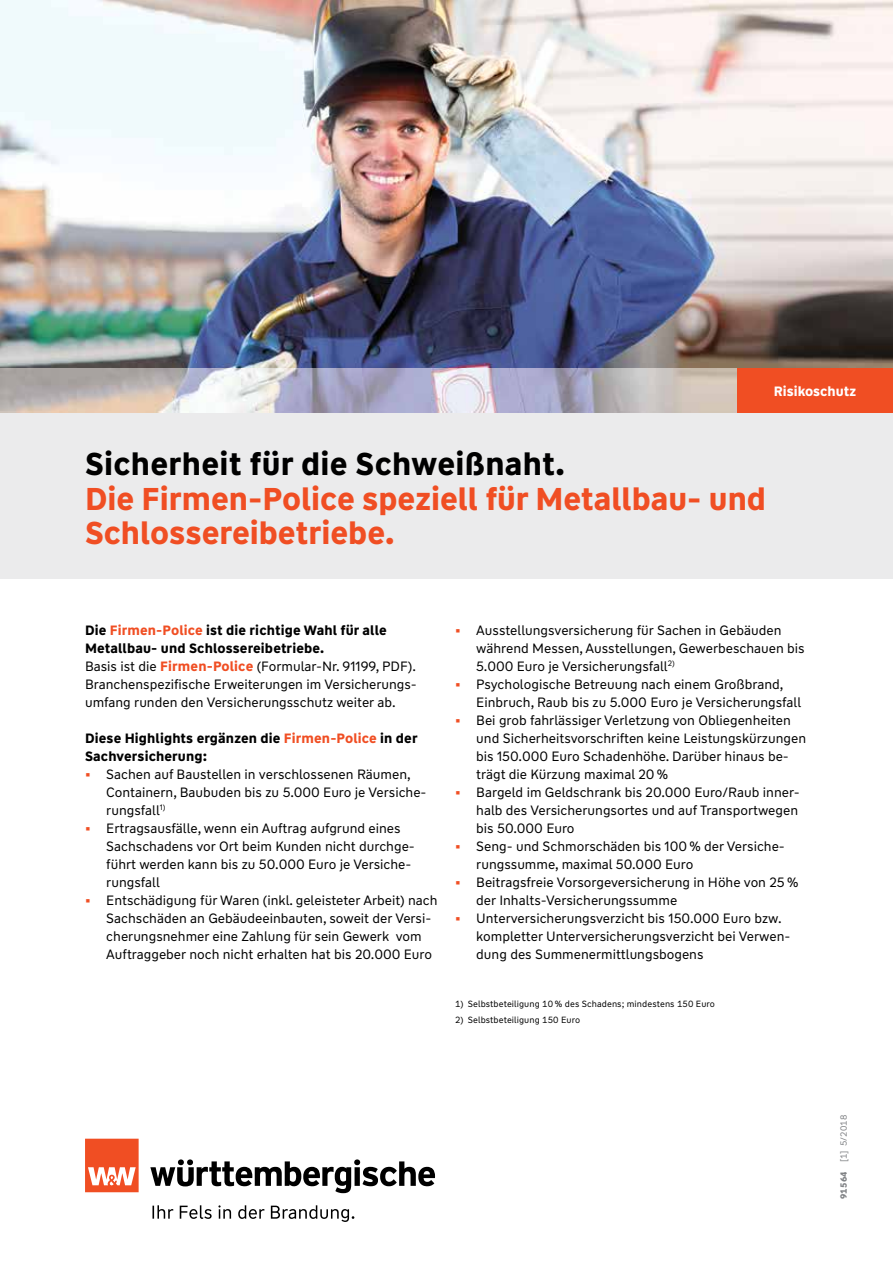
<style>
.page{position:relative;width:893px;height:1263px;background:#fff}
.page>*{position:absolute;margin:0;border:0;box-sizing:border-box;transform-origin:0 0}
.t1{font:700 31.5px/34.5px "WW Type";color:#f04e23}
.t2{font:700 31.5px "WW Type";letter-spacing:.01em;color:#000}
.t3{font:13.5px/18px "WW Type";color:#000}
.t4{font:700 13.5px/18px "WW Type";letter-spacing:.01em;color:#000}
.t5{font:700 13.5px "WW Type";color:#fff}
.t6{font:9px "WW Type";letter-spacing:.01em;color:#000}
.t7{font:9px "WW Type";color:#808285}
.s1{font-weight:700}
.s2{font-weight:700;color:#f04e23}
.s3{color:#f04e23}
</style>
<div class="page">
<svg style="left:152px;top:1205px;width:202px;height:17px"></svg>
<svg style="left:150px;top:1159px;width:285px;height:34px"></svg>
<svg style="left:85px;top:1139px;width:54px;height:53px;background:#f2704d"></svg>
<div style="left:0;top:412px;width:893px;height:167px;background:#ebebec"></div>
<img style="left:0;top:0;width:893px;height:368px">
<img style="left:0;top:368px;width:738px;height:44px">
<div style="left:738px;top:368px;width:155px;height:44px;background:#f04e23"></div>
<p class="t5" style="left:774px;top:382px;width:84px">Risikoschutz</p>
<h1 class="t2" style="left:85px;top:443px;width:481px">Sicherheit für die Schweißnaht.</h1>
<h1 class="t1" style="left:85px;top:481px;width:683px">Die Firmen-Police speziell für Metallbau- und<br>Schlossereibetriebe.</h1>
<p class="t3" style="left:85px;top:621px;width:333px"><span class="s1">Die</span> <span class="s2">Firmen-Police</span> <span class="s1">ist die richtige Wahl für alle Metallbau- und Schlossereibetriebe.<br></span>Basis ist die <span class="s2">Firmen-Police</span> (Formular-Nr. 91199, PDF).<br>Branchenspezifische Erweiterungen im Versicherungs&shy;umfang runden den Versicherungsschutz weiter ab.</p>
<p class="t4" style="left:85px;top:729px;width:334px">Diese Highlights ergänzen die <span class="s3">Firmen-Police</span> in der<br>Sachversicherung:</p>
<p class="t3" style="left:106px;top:765px;width:322px;text-indent:-21px"><span class="s2">•</span> Sachen auf Baustellen in verschlossenen Räumen,<br>Containern, Baubuden bis zu 5.000 Euro je Versiche&shy;rungsfall<sup>1)</sup></p>
<p class="t3" style="left:106px;top:819px;width:310px;text-indent:-21px"><span class="s2">•</span> Ertragsausfälle, wenn ein Auftrag aufgrund eines Sachschadens vor Ort beim Kunden nicht durchge&shy;führt werden kann bis zu 50.000 Euro je Versiche&shy;rungsfall</p>
<p class="t3" style="left:106px;top:891px;width:333px;text-indent:-21px"><span class="s2">•</span> Entschädigung für Waren (inkl. geleisteter Arbeit) nach Sachschäden an Gebäudeeinbauten, soweit der Versi&shy;cherungsnehmer eine Zahlung für sein Gewerk vom Auftraggeber noch nicht erhalten hat bis 20.000 Euro</p>
<p class="t3" style="left:476px;top:621px;width:330px;text-indent:-21px"><span class="s2">•</span> Ausstellungsversicherung für Sachen in Gebäuden während Messen, Ausstellungen, Gewerbeschauen bis<br>5.000 Euro je Versicherungsfall<sup>2)</sup></p>
<p class="t3" style="left:476px;top:675px;width:326px;text-indent:-21px"><span class="s2">•</span> Psychologische Betreuung nach einem Großbrand,<br>Einbruch, Raub bis zu 5.000 Euro je Versicherungsfall</p>
<p class="t3" style="left:476px;top:711px;width:331px;text-indent:-21px"><span class="s2">•</span> Bei grob fahrlässiger Verletzung von Obliegenheiten und Sicherheitsvorschriften keine Leistungskürzungen bis 150.000 Euro Schadenhöhe. Darüber hinaus be&shy;trägt die Kürzung maximal 20 %</p>
<p class="t3" style="left:476px;top:783px;width:325px;text-align:justify;text-indent:-21px"><span class="s2">•</span> Bargeld im Geldschrank bis 20.000 Euro/Raub inner&shy;halb des Versicherungsortes und auf Transportwegen bis 50.000 Euro</p>
<p class="t3" style="left:476px;top:837px;width:310px;text-indent:-21px"><span class="s2">•</span> Seng- und Schmorschäden bis 100 % der Versiche&shy;rungssumme, maximal 50.000 Euro</p>
<p class="t3" style="left:476px;top:873px;width:324px;text-indent:-21px"><span class="s2">•</span> Beitragsfreie Vorsorgeversicherung in Höhe von 25 % der Inhalts-Versicherungssumme</p>
<p class="t3" style="left:476px;top:909px;width:316px;text-indent:-21px"><span class="s2">•</span> Unterversicherungsverzicht bis 150.000 Euro bzw. kompletter Unterversicherungsverzicht bei Verwen&shy;dung des Summenermittlungsbogens</p>
<p class="t6" style="left:455px;top:998px;width:261px">1) Selbstbeteiligung 10 % des Schadens; mindestens 150 Euro</p>
<p class="t6" style="left:455px;top:1014px;width:127px">2) Selbstbeteiligung 150 Euro</p>
<p class="t7" style="left:838px;top:1199px;width:86px;rotate:-90deg"><span class="s1">91564</span> [1] 5/2018</p>
</div>
